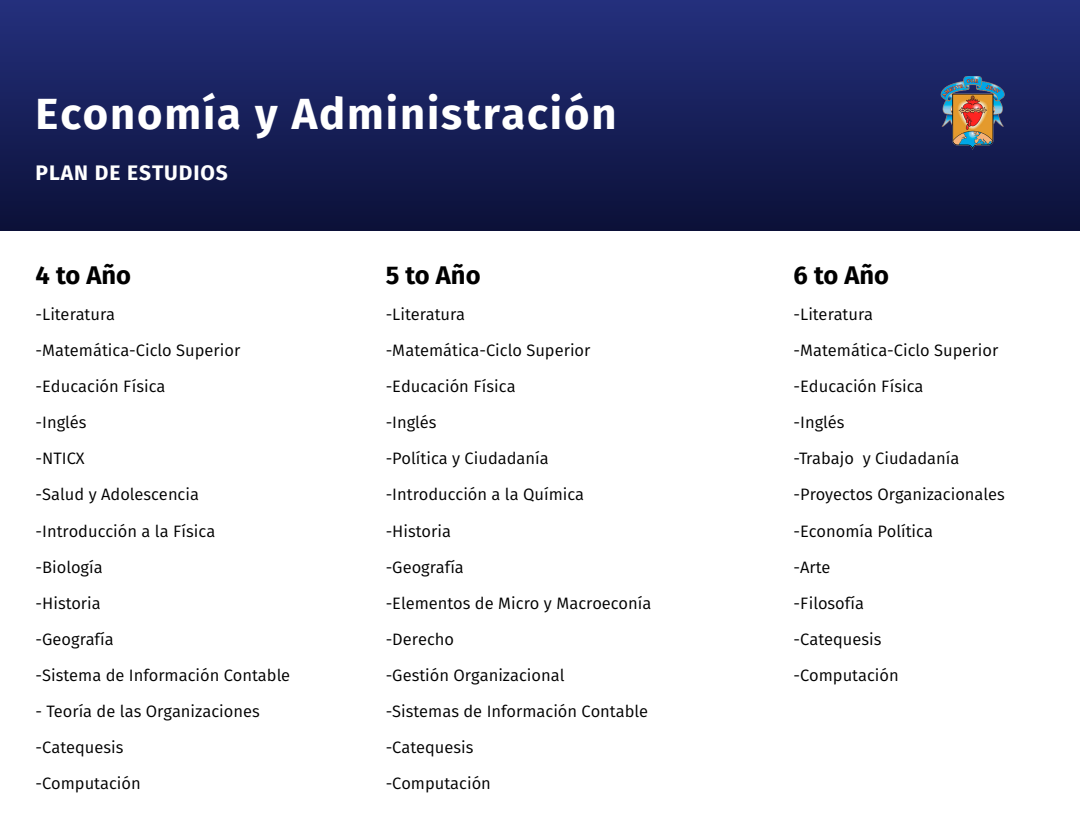
<style>
.page{position:relative;width:1080px;height:830px;background:#fff}
.page>*{position:absolute;margin:0;border:0;box-sizing:border-box;transform-origin:0 0}
.t1{font:700 43.5px "Fira Sans";letter-spacing:.045em;color:#fff}
.t2{font:700 25.5px "Fira Sans";color:#000}
.t3{font:700 21px "Fira Sans";letter-spacing:.045em;color:#fff}
.t4{font:16.5px/36px "Fira Sans";color:#000}
</style>
<div class="page">
<div style="left:0;top:0;width:1080px;height:230px;background:linear-gradient(to bottom,#24307d,#0c1139)"></div>
<img style="left:917px;top:60px;width:111px;height:110px">
<h1 class="t1" style="left:36px;top:77px;width:582px">Economía y Administración</h1>
<p class="t3" style="left:36px;top:155px;width:194px">PLAN DE ESTUDIOS</p>
<h2 class="t2" style="left:36px;top:254px;width:97px">4 to Año</h2>
<p class="t4" style="left:36px;top:296px;width:256px">-Literatura<br>-Matemática-Ciclo Superior -Educación Física<br>-Inglés<br>-NTICX<br>-Salud y Adolescencia -Introducción a la Física<br>-Biología<br>-Historia<br>-Geografía<br>-Sistema de Información Contable</p>
<p class="t4" style="left:36px;top:692px;width:226px">- Teoría de las Organizaciones -Catequesis<br>-Computación</p>
<h2 class="t2" style="left:386px;top:254px;width:96px">5 to Año</h2>
<p class="t4" style="left:386px;top:296px;width:267px">-Literatura<br>-Matemática-Ciclo Superior -Educación Física<br>-Inglés<br>-Política y Ciudadanía -Introducción a la Química -Historia<br>-Geografía<br>-Elementos de Micro y Macroeconía -Derecho<br>-Gestión Organizacional<br>-Sistemas de Información Contable -Catequesis<br>-Computación</p>
<h2 class="t2" style="left:794px;top:254px;width:97px">6 to Año</h2>
<p class="t4" style="left:794px;top:296px;width:213px">-Literatura -Matemática-Ciclo Superior -Educación Física<br>-Inglés<br>-Trabajo y Ciudadanía -Proyectos Organizacionales -Economía Política<br>-Arte<br>-Filosofía<br>-Catequesis<br>-Computación</p>
</div>
